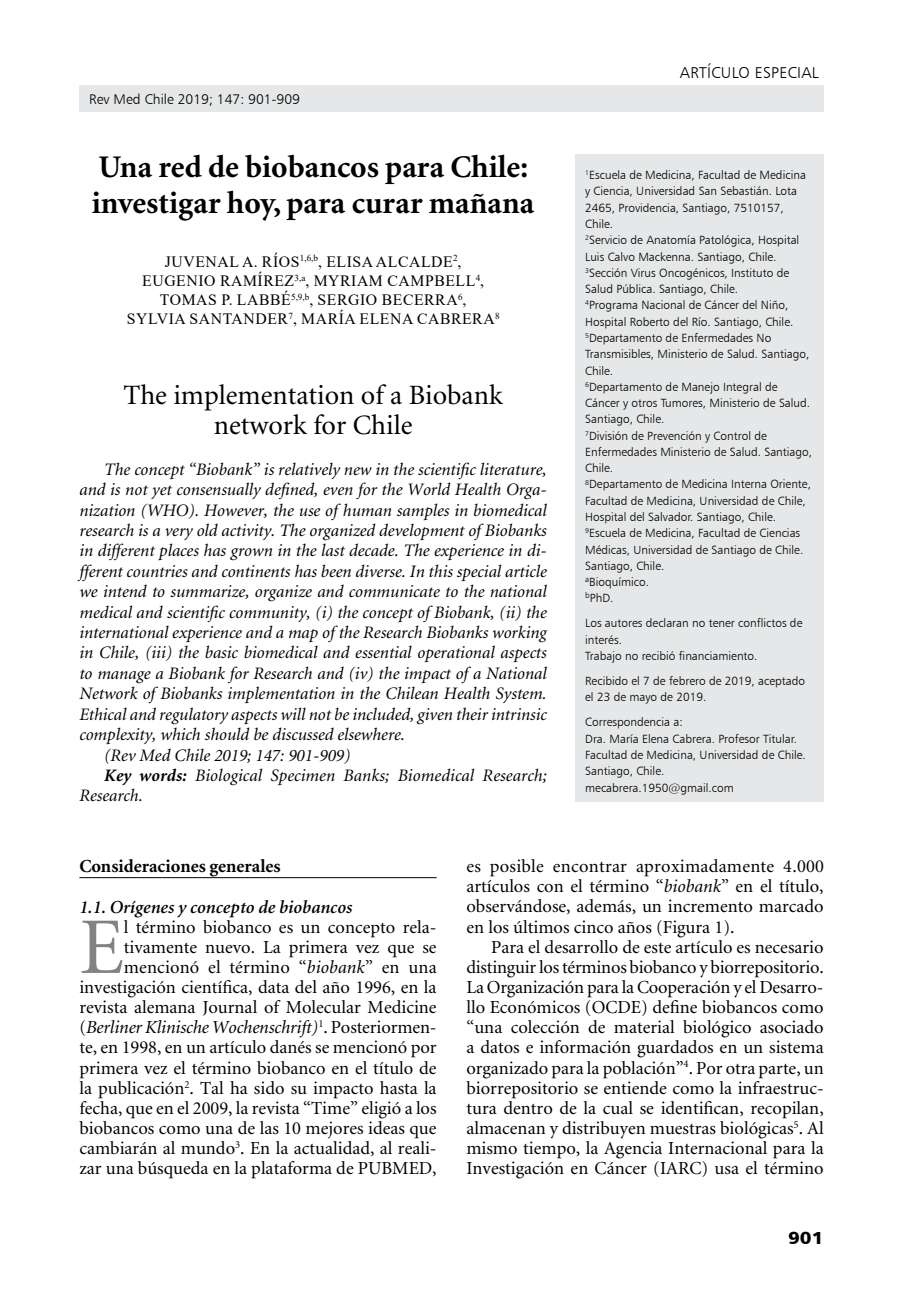
<style>
.page{position:relative;width:918px;height:1315px;background:#fff}
.page>*{position:absolute;margin:0;border:0;box-sizing:border-box;transform-origin:0 0}
.t1{font:80.33px "Minion";color:#808285}
.t2{font:700 31.5px/35.4px "Minion";color:#000}
.t3{font:28px/30.1px "Minion";color:#000;text-align:center}
.t4{font:18.38px/20.1px "Minion";color:#000;text-align:justify}
.t5{font:italic 600 18.38px "Minion";color:#000}
.t6{font:700 18.38px "Minion";color:#000}
.t7{font:italic 17.5px "Minion";color:#000}
.t8{font:17.5px "Humanist 777 BT Black B";color:#000;scale:1.1 1}
.t9{font:15.75px/19.2px "Times New Roman";letter-spacing:.035em;color:#000;text-align:center}
.t10{font:15.75px "Humanist 777 BT Light B";letter-spacing:.02em;color:#000}
.t11{font:14px "Humanist 777 BT Light B";color:#000}
.t12{font:11.9px/16.3px "Humanist 777 BT Light B";color:#000}
.s1{font-weight:700}
.s2{font-style:italic}
</style>
<div class="page">
<div style="left:79px;top:85px;width:744px;height:26px;background:#e6e7e8"></div>
<div style="left:575px;top:154px;width:248px;height:647px;background:#e6e7e8"></div>
<hr style="left:79px;top:877px;width:358px;height:1px;background:#000">
<p class="t11" style="left:89px;top:90px;width:212px">Rev Med Chile 2019; 147: 901-909</p>
<h2 class="t2" style="left:92px;top:151px;width:444px">Una red de biobancos para Chile: investigar hoy, para curar mañana</h2>
<p class="t9" style="left:127px;top:251px;width:374px">JUVENAL A. RÍOS<sup>1,6,B</sup>, ELISA ALCALDE<sup>2</sup>, EUGENIO RAMÍREZ<sup>3,A</sup>, MYRIAM CAMPBELL<sup>4</sup>, TOMAS P. LABBÉ<sup>5,9,B</sup>, SERGIO BECERRA<sup>6</sup>,<br>SYLVIA SANTANDER<sup>7</sup>, MARÍA ELENA CABRERA<sup>8</sup></p>
<h3 class="t3" style="left:123px;top:381px;width:381px">The implementation of a Biobank network for Chile</h3>
<p class="t7" style="left:104px;top:460px;width:444px">The concept “Biobank” is relatively new in the scientific literature,</p>
<p class="t7" style="left:79px;top:481px;width:469px">and is not yet consensually defined, even for the World Health Orga-</p>
<p class="t7" style="left:79px;top:501px;width:469px">nization (WHO). However, the use of human samples in biomedical</p>
<p class="t7" style="left:79px;top:522px;width:469px">research is a very old activity. The organized development of Biobanks</p>
<p class="t7" style="left:79px;top:542px;width:469px">in different places has grown in the last decade. The experience in di-</p>
<p class="t7" style="left:79px;top:562px;width:469px">fferent countries and continents has been diverse. In this special article</p>
<p class="t7" style="left:79px;top:583px;width:469px">we intend to summarize, organize and communicate to the national</p>
<p class="t7" style="left:79px;top:603px;width:469px">medical and scientific community, (i) the concept of Biobank, (ii) the</p>
<p class="t7" style="left:79px;top:624px;width:469px">international experience and a map of the Research Biobanks working</p>
<p class="t7" style="left:79px;top:644px;width:469px">in Chile, (iii) the basic biomedical and essential operational aspects</p>
<p class="t7" style="left:79px;top:664px;width:469px">to manage a Biobank for Research and (iv) the impact of a National</p>
<p class="t7" style="left:79px;top:685px;width:469px">Network of Biobanks implementation in the Chilean Health System.</p>
<p class="t7" style="left:79px;top:705px;width:469px">Ethical and regulatory aspects will not be included, given their intrinsic</p>
<p class="t7" style="left:79px;top:726px;width:327px">complexity, which should be discussed elsewhere.</p>
<p class="t7" style="left:104px;top:746px;width:248px">(Rev Med Chile 2019; 147: 901-909)</p>
<p class="t7" style="left:104px;top:766px;width:444px"><span class="s1">Key words:</span> Biological Specimen Banks; Biomedical Research;</p>
<p class="t7" style="left:79px;top:787px;width:65px">Research.</p>
<p class="t10" style="left:680px;top:63px;width:140px">ARTÍCULO ESPECIAL</p>
<p class="t12" style="left:585px;top:167px;width:228px"><sup>1</sup>Escuela de Medicina, Facultad de Medicina y Ciencia, Universidad San Sebastián. Lota 2465, Providencia, Santiago, 7510157, Chile.<br><sup>2</sup>Servicio de Anatomía Patológica, Hospital Luis Calvo Mackenna. Santiago, Chile.<br><sup>3</sup>Sección Virus Oncogénicos, Instituto de Salud Pública. Santiago, Chile.<br><sup>4</sup>Programa Nacional de Cáncer del Niño, Hospital Roberto del Río. Santiago, Chile.<br><sup>5</sup>Departamento de Enfermedades No Transmisibles, Ministerio de Salud. Santiago, Chile.<br><sup>6</sup>Departamento de Manejo Integral de Cáncer y otros Tumores, Ministerio de Salud.<br>Santiago, Chile.<br><sup>7</sup>División de Prevención y Control de Enfermedades Ministerio de Salud. Santiago, Chile.<br><sup>8</sup>Departamento de Medicina Interna Oriente, Facultad de Medicina, Universidad de Chile, Hospital del Salvador. Santiago, Chile.<br><sup>9</sup>Escuela de Medicina, Facultad de Ciencias Médicas, Universidad de Santiago de Chile.<br>Santiago, Chile.<br><sup>a</sup>Bioquímico.<br><sup>b</sup>PhD.</p>
<p class="t12" style="left:585px;top:615px;width:219px">Los autores declaran no tener conflictos de interés.<br>Trabajo no recibió financiamiento.</p>
<p class="t12" style="left:585px;top:672px;width:221px">Recibido el 7 de febrero de 2019, aceptado el 23 de mayo de 2019.</p>
<p class="t12" style="left:585px;top:714px;width:222px">Correspondencia a:<br>Dra. María Elena Cabrera. Profesor Titular.<br>Facultad de Medicina, Universidad de Chile.<br>Santiago, Chile. mecabrera.1950@gmail.com</p>
<p class="t6" style="left:79px;top:857px;width:203px">Consideraciones generales</p>
<p class="t5" style="left:79px;top:897px;width:274px">1.1. Orígenes y concepto de biobancos</p>
<h1 class="t1" style="left:79px;top:907px;width:46px">E</h1>
<p class="t4" style="left:79px;top:917px;width:359px;text-align:right">l término biobanco es un concepto rela&shy;tivamente nuevo. La primera vez que se mencionó el término “<span class="s2">biobank</span>” en una investigación científica, data del año 1996, en la revista alemana Journal of Molecular Medicine (<span class="s2">Berliner Klinische Wochenschrift)</span><sup>1</sup>. Posteriormen&shy;te, en 1998, en un artículo danés se mencionó por primera vez el término biobanco en el título de la publicación<sup>2</sup>. Tal ha sido su impacto hasta la fecha, que en el 2009, la revista “Time” eligió a los biobancos como una de las 10 mejores ideas que cambiarán al mundo<sup>3</sup>. En la actualidad, al reali&shy;zar una búsqueda en la plataforma de PUBMED,</p>
<p class="t4" style="left:466px;top:857px;width:359px">es posible encontrar aproximadamente 4.000 artículos con el término “<span class="s2">biobank</span>” en el título, observándose, además, un incremento marcado en los últimos cinco años (Figura 1).</p>
<p class="t4" style="left:466px;top:937px;width:359px;text-indent:25px">Para el desarrollo de este artículo es necesario distinguir los términos biobanco y biorrepositorio.<br>La Organización para la Cooperación y el Desarro&shy;llo Económicos (OCDE) define biobancos como “una colección de material biológico asociado a datos e información guardados en un sistema organizado para la población”<sup>4</sup>. Por otra parte, un biorrepositorio se entiende como la infraestruc&shy;tura dentro de la cual se identifican, recopilan, almacenan y distribuyen muestras biológicas<sup>5</sup>. Al mismo tiempo, la Agencia Internacional para la Investigación en Cáncer (IARC) usa el término</p>
<p class="t8" style="left:788px;top:1226px;width:34px">901</p>
</div>
